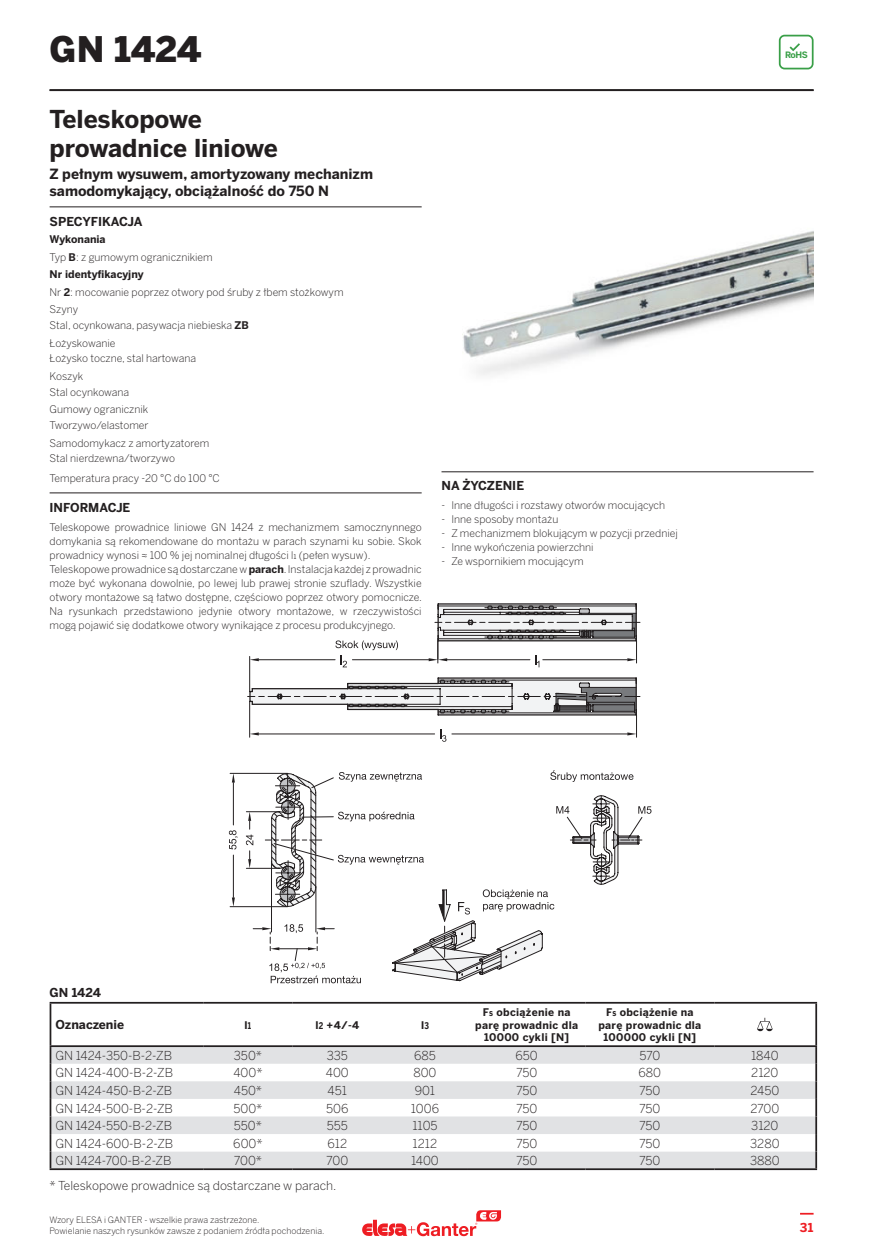
<style>
.page{position:relative;width:888px;height:1260px;background:#fff}
.page>*{position:absolute;margin:0;border:0;box-sizing:border-box;transform-origin:0 0}
.t1{font:900 35px "Benton Sans";color:#231f20}
.t2{font:700 24.5px/29.4px "Benton Sans";color:#231f20}
.t3{font:700 14px/16.8px "Benton Sans";color:#231f20}
.t4{font:300 12.25px "Benton Sans";color:#231f20}
.t5{font:700 12.25px "Benton Sans";color:#231f20}
.t6{font:700 12.25px "Benton Sans";color:#ee1d23}
.t7{font:300 10.5px/17.5px "Benton Sans";color:#231f20}
.t8{font:700 10.5px/12.6px "Benton Sans";letter-spacing:.025em;color:#231f20;text-align:center}
.t9{font:300 8.75px/10.5px "Benton Sans";color:#231f20}
.t10{font:700 8.75px "Benton Sans";color:#399f47}
.s1{font-weight:700}
.s2{font-size:9.1px}
</style>
<div class="page">
<svg style="left:800px;top:1213px;width:14px;height:2px"></svg>
<hr style="left:50px;top:89px;width:764px;height:2px;background:#231f20">
<svg style="left:779px;top:35px;width:35px;height:34px"></svg>
<hr style="left:50px;top:207px;width:372px;height:1px;background:#231f20">
<hr style="left:50px;top:493px;width:372px;height:1px;background:#231f20">
<img style="left:442px;top:231px;width:371px;height:241px">
<hr style="left:441px;top:472px;width:373px;height:1px;background:#231f20">
<svg style="left:51px;top:1047px;width:764px;height:121px;fill:#e1e2e4"></svg>
<hr style="left:50px;top:1002px;width:153px;height:2px;background:#231f20">
<hr style="left:50px;top:1004px;width:1px;height:41px;background:#231f20">
<hr style="left:203px;top:1002px;width:90px;height:2px;background:#231f20">
<hr style="left:293px;top:1002px;width:89px;height:2px;background:#231f20">
<hr style="left:382px;top:1002px;width:86px;height:2px;background:#231f20">
<hr style="left:468px;top:1002px;width:117px;height:2px;background:#231f20">
<hr style="left:585px;top:1002px;width:129px;height:2px;background:#231f20">
<hr style="left:714px;top:1002px;width:103px;height:2px;background:#231f20">
<hr style="left:815px;top:1004px;width:2px;height:41px;background:#231f20">
<hr style="left:50px;top:1045px;width:153px;height:2px;background:#231f20">
<hr style="left:203px;top:1045px;width:90px;height:2px;background:#231f20">
<hr style="left:293px;top:1045px;width:89px;height:2px;background:#231f20">
<hr style="left:382px;top:1045px;width:86px;height:2px;background:#231f20">
<hr style="left:468px;top:1045px;width:117px;height:2px;background:#231f20">
<hr style="left:585px;top:1045px;width:129px;height:2px;background:#231f20">
<hr style="left:714px;top:1045px;width:103px;height:2px;background:#231f20">
<svg style="left:50px;top:1047px;width:1px;height:121px"></svg>
<hr style="left:50px;top:1168px;width:153px;height:2px;background:#231f20">
<hr style="left:203px;top:1168px;width:90px;height:2px;background:#231f20">
<hr style="left:293px;top:1168px;width:89px;height:2px;background:#231f20">
<hr style="left:382px;top:1168px;width:86px;height:2px;background:#231f20">
<hr style="left:468px;top:1168px;width:117px;height:2px;background:#231f20">
<hr style="left:585px;top:1168px;width:129px;height:2px;background:#231f20">
<svg style="left:815px;top:1047px;width:2px;height:121px"></svg>
<hr style="left:714px;top:1168px;width:103px;height:2px;background:#231f20">
<svg style="left:757px;top:1018px;width:16px;height:13px"></svg>
<hr style="left:230px;top:773px;width:58px;height:1px;background:#231f20">
<hr style="left:230px;top:906px;width:58px;height:1px;background:#231f20">
<hr style="left:233px;top:783px;width:1px;height:42px;background:#231f20">
<hr style="left:233px;top:855px;width:1px;height:43px;background:#231f20">
<svg style="left:232px;top:773px;width:3px;height:10px"></svg>
<svg style="left:232px;top:898px;width:3px;height:9px"></svg>
<svg style="left:229px;top:830px;width:9px;height:20px"></svg>
<hr style="left:249px;top:656px;width:1px;height:36px;background:#231f20">
<hr style="left:352px;top:659px;width:77px;height:1px;background:#231f20">
<hr style="left:259px;top:659px;width:76px;height:1px;background:#231f20">
<svg style="left:250px;top:658px;width:9px;height:3px"></svg>
<hr style="left:438px;top:603px;width:198px;height:2px;background:#231f20">
<svg style="left:429px;top:604px;width:211px;height:63px"></svg>
<hr style="left:438px;top:677px;width:198px;height:2px;background:#231f20">
<svg style="left:248px;top:678px;width:392px;height:64px"></svg>
<svg style="left:335px;top:640px;width:63px;height:27px"></svg>
<svg style="left:246px;top:770px;width:405px;height:213px"></svg>
<svg style="left:362px;top:1210px;width:139px;height:26px"></svg>
<h1 class="t1" style="left:50px;top:30px;width:153px">GN 1424</h1>
<h2 class="t2" style="left:50px;top:104px;width:230px">Teleskopowe prowadnice liniowe</h2>
<h3 class="t3" style="left:50px;top:165px;width:325px">Z pełnym wysuwem, amortyzowany mechanizm samodomykający, obciążalność do 750 N</h3>
<p class="t5" style="left:50px;top:214px;width:95px">SPECYFIKACJA</p>
<p class="t7" style="left:50px;top:230px;width:296px"><span class="s1">Wykonania<br></span>Typ <span class="s1">B</span>: z gumowym ogranicznikiem<br><span class="s1">Nr identyfikacyjny<br></span>Nr <span class="s1">2</span>: mocowanie poprzez otwory pod śruby z łbem stożkowym<br>Szyny</p>
<p class="t7" style="left:50px;top:316px;width:201px">Stal, ocynkowana, pasywacja niebieska <span class="s1">ZB<br></span>Łożyskowanie</p>
<p class="t7" style="left:50px;top:350px;width:148px">Łożysko toczne, stal hartowana<br>Koszyk</p>
<p class="t7" style="left:50px;top:383px;width:100px">Stal ocynkowana<br>Gumowy ogranicznik</p>
<p class="t7" style="left:50px;top:416px;width:161px">Tworzywo/elastomer<br>Samodomykacz z amortyzatorem</p>
<p class="t7" style="left:50px;top:449px;width:172px;line-height:19.6px">Stal nierdzewna/tworzywo<br>Temperatura pracy -20 °C do 100 °C</p>
<p class="t5" style="left:50px;top:500px;width:82px">INFORMACJE</p>
<p class="t7" style="left:50px;top:520px;width:374px;line-height:14px">Teleskopowe prowadnice liniowe GN 1424 z mechanizmem samocznynnego domykania są rekomendowane do montażu w parach szynami ku sobie. Skok prowadnicy wynosi ≈ 100 % jej nominalnej długości l1 (pełen wysuw).<br>Teleskopowe prowadnice są dostarczane w <span class="s1">parach</span>. Instalacja każdej z prowadnic może być wykonana dowolnie, po lewej lub prawej stronie szuflady. Wszystkie otwory montażowe są łatwo dostępne, częściowo poprzez otwory pomocnicze.<br>Na rysunkach przedstawiono jedynie otwory montażowe, w rzeczywistości mogą pojawić się dodatkowe otwory wynikające z procesu produkcyjnego.</p>
<p class="t5" style="left:441px;top:479px;width:84px">NA ŻYCZENIE</p>
<p class="t7" style="left:441px;top:497px;width:225px">- Inne długości i rozstawy otworów mocujących</p>
<p class="t7" style="left:441px;top:511px;width:118px">- Inne sposoby montażu</p>
<p class="t7" style="left:441px;top:525px;width:238px">- Z mechanizmem blokującym w pozycji przedniej</p>
<p class="t7" style="left:441px;top:539px;width:154px">- Inne wykończenia powierzchni</p>
<p class="t7" style="left:441px;top:553px;width:144px">- Ze wspornikiem mocującym</p>
<p class="t10" style="left:785px;top:50px;width:24px">RoHS</p>
<p class="t5" style="left:50px;top:985px;width:53px">GN 1424</p>
<p class="t5" style="left:55px;top:1018px;width:70px">Oznaczenie</p>
<p class="t8" style="left:245px;top:1018px;width:8px">l<span class="s2">1</span></p>
<p class="t8" style="left:315px;top:1018px;width:45px">l<span class="s2">2</span> +4/-4</p>
<p class="t8" style="left:421px;top:1018px;width:9px">l<span class="s2">3</span></p>
<p class="t8" style="left:475px;top:1006px;width:104px">F<span class="s2">s</span> obciążenie na parę prowadnic dla<br>10000 cykli [N]</p>
<p class="t8" style="left:598px;top:1006px;width:104px">F<span class="s2">s</span> obciążenie na parę prowadnic dla<br>100000 cykli [N]</p>
<p class="t4" style="left:55px;top:1048px;width:118px">GN 1424-350-B-2-ZB</p>
<p class="t4" style="left:234px;top:1048px;width:30px">350*</p>
<p class="t4" style="left:327px;top:1048px;width:23px">335</p>
<p class="t4" style="left:414px;top:1048px;width:23px">685</p>
<p class="t4" style="left:516px;top:1048px;width:24px">650</p>
<p class="t4" style="left:639px;top:1048px;width:22px">570</p>
<p class="t4" style="left:751px;top:1048px;width:29px">1840</p>
<p class="t4" style="left:55px;top:1066px;width:119px">GN 1424-400-B-2-ZB</p>
<p class="t4" style="left:233px;top:1066px;width:31px">400*</p>
<p class="t4" style="left:326px;top:1066px;width:24px">400</p>
<p class="t4" style="left:413px;top:1066px;width:25px">800</p>
<p class="t4" style="left:516px;top:1066px;width:23px">750</p>
<p class="t4" style="left:639px;top:1066px;width:24px">680</p>
<p class="t4" style="left:751px;top:1066px;width:29px">2120</p>
<p class="t4" style="left:55px;top:1083px;width:118px">GN 1424-450-B-2-ZB</p>
<p class="t4" style="left:234px;top:1083px;width:30px">450*</p>
<p class="t4" style="left:328px;top:1083px;width:21px">451</p>
<p class="t4" style="left:415px;top:1083px;width:22px">901</p>
<p class="t4" style="left:516px;top:1083px;width:23px">750</p>
<p class="t4" style="left:639px;top:1083px;width:23px">750</p>
<p class="t4" style="left:750px;top:1083px;width:31px">2450</p>
<p class="t4" style="left:55px;top:1101px;width:119px">GN 1424-500-B-2-ZB</p>
<p class="t4" style="left:233px;top:1101px;width:31px">500*</p>
<p class="t4" style="left:326px;top:1101px;width:24px">506</p>
<p class="t4" style="left:411px;top:1101px;width:30px">1006</p>
<p class="t4" style="left:516px;top:1101px;width:23px">750</p>
<p class="t4" style="left:639px;top:1101px;width:23px">750</p>
<p class="t4" style="left:750px;top:1101px;width:31px">2700</p>
<p class="t4" style="left:55px;top:1119px;width:118px">GN 1424-550-B-2-ZB</p>
<p class="t4" style="left:234px;top:1119px;width:30px">550*</p>
<p class="t4" style="left:327px;top:1119px;width:23px">555</p>
<p class="t4" style="left:412px;top:1119px;width:27px">1105</p>
<p class="t4" style="left:516px;top:1119px;width:23px">750</p>
<p class="t4" style="left:639px;top:1119px;width:23px">750</p>
<p class="t4" style="left:751px;top:1119px;width:29px">3120</p>
<p class="t4" style="left:55px;top:1136px;width:119px">GN 1424-600-B-2-ZB</p>
<p class="t4" style="left:233px;top:1136px;width:31px">600*</p>
<p class="t4" style="left:327px;top:1136px;width:21px">612</p>
<p class="t4" style="left:413px;top:1136px;width:26px">1212</p>
<p class="t4" style="left:516px;top:1136px;width:23px">750</p>
<p class="t4" style="left:639px;top:1136px;width:23px">750</p>
<p class="t4" style="left:750px;top:1136px;width:31px">3280</p>
<p class="t4" style="left:55px;top:1154px;width:118px">GN 1424-700-B-2-ZB</p>
<p class="t4" style="left:234px;top:1154px;width:30px">700*</p>
<p class="t4" style="left:326px;top:1154px;width:24px">700</p>
<p class="t4" style="left:411px;top:1154px;width:29px">1400</p>
<p class="t4" style="left:516px;top:1154px;width:23px">750</p>
<p class="t4" style="left:639px;top:1154px;width:23px">750</p>
<p class="t4" style="left:750px;top:1154px;width:31px">3880</p>
<p class="t4" style="left:50px;top:1178px;width:288px">* Teleskopowe prowadnice są dostarczane w parach.</p>
<p class="t9" style="left:50px;top:1215px;width:276px">Wzory ELESA i GANTER - wszelkie prawa zastrzeżone.<br>Powielanie naszych rysunków zawsze z podaniem źródła pochodzenia.</p>
<p class="t6" style="left:800px;top:1220px;width:15px">31</p>
</div>
